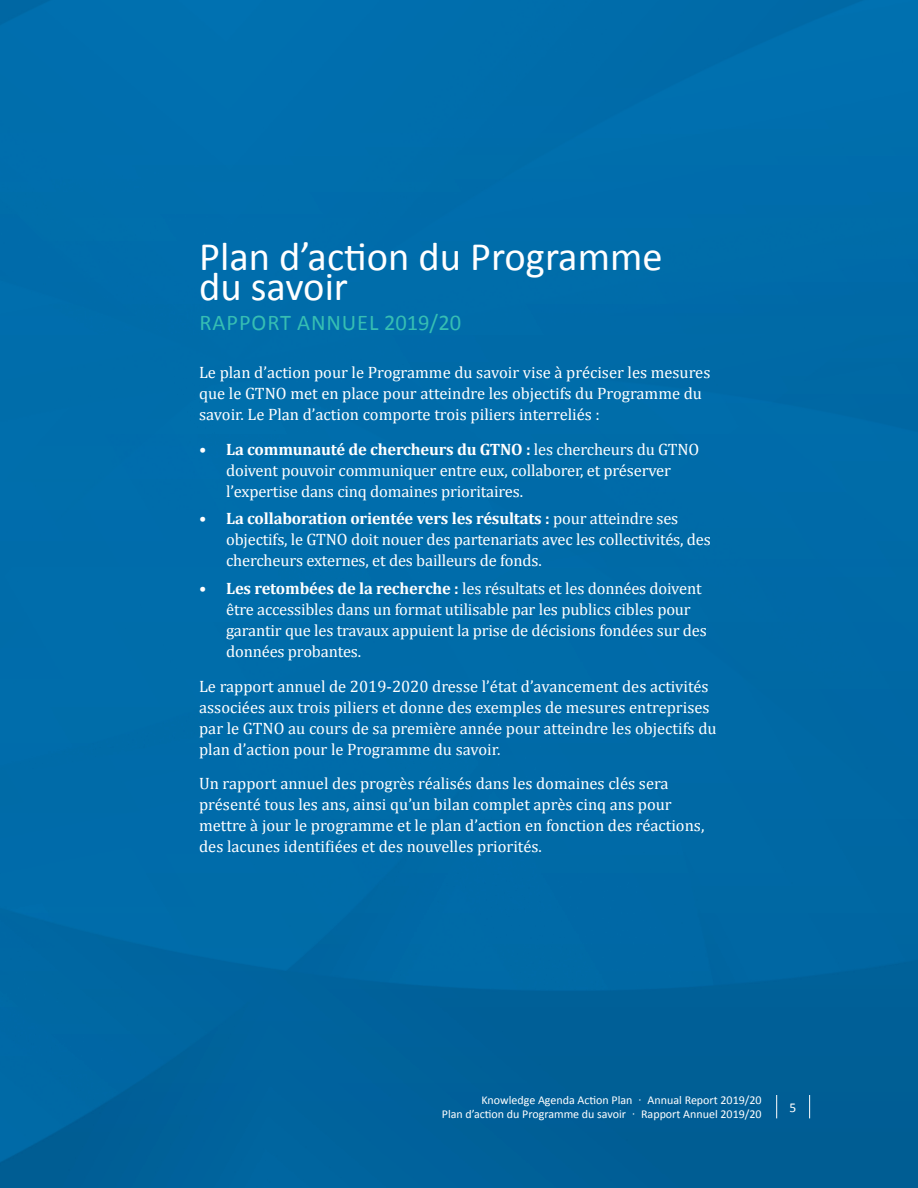
<style>
.page{position:relative;width:918px;height:1188px;background:#fff}
.page>*{position:absolute;margin:0;border:0;box-sizing:border-box;transform-origin:0 0}
.t1{font:40.5px/30px "Calibri";color:#fff}
.t2{font:22.5px "Calibri";letter-spacing:.04em;color:#36beb3}
.t3{font:16.5px/21px "Cambria";color:#fff}
.t4{font:13.5px "Calibri";color:#fff}
.t5{font:12px/14.4px "Calibri";color:#fff;text-align:right}
.s1{font-weight:700}
</style>
<div class="page">
<img style="left:0;top:0;width:918px;height:1188px">
<svg style="left:809px;top:1095px;width:1px;height:23px"></svg>
<svg style="left:776px;top:1095px;width:1px;height:23px"></svg>
<h1 class="t1" style="left:199px;top:242px;width:465px">Plan d’action du Programme du savoir</h1>
<h2 class="t2" style="left:200px;top:308px;width:263px">RAPPORT ANNUEL 2019/20</h2>
<p class="t3" style="left:199px;top:362px;width:513px">Le plan d’action pour le Programme du savoir vise à préciser les mesures que le GTNO met en place pour atteindre les objectifs du Programme du savoir. Le Plan d’action comporte trois piliers interreliés :</p>
<p class="t3" style="left:226px;top:438px;width:475px;text-indent:-27px">• <span class="s1">La communauté de chercheurs du GTNO :</span> les chercheurs du GTNO doivent pouvoir communiquer entre eux, collaborer, et préserver l’expertise dans cinq domaines prioritaires.</p>
<p class="t3" style="left:226px;top:508px;width:486px;text-indent:-27px">• <span class="s1">La collaboration orientée vers les résultats :</span> pour atteindre ses objectifs, le GTNO doit nouer des partenariats avec les collectivités, des chercheurs externes, et des bailleurs de fonds.</p>
<p class="t3" style="left:226px;top:578px;width:482px;text-indent:-27px">• <span class="s1">Les retombées de la recherche :</span> les résultats et les données doivent être accessibles dans un format utilisable par les publics cibles pour garantir que les travaux appuient la prise de décisions fondées sur des données probantes.</p>
<p class="t3" style="left:199px;top:675px;width:519px">Le rapport annuel de 2019-2020 dresse l’état d’avancement des activités associées aux trois piliers et donne des exemples de mesures entreprises par le GTNO au cours de sa première année pour atteindre les objectifs du plan d’action pour le Programme du savoir.</p>
<p class="t3" style="left:199px;top:773px;width:507px">Un rapport annuel des progrès réalisés dans les domaines clés sera présenté tous les ans, ainsi qu’un bilan complet après cinq ans pour mettre à jour le programme et le plan d’action en fonction des réactions, des lacunes identifiées et des nouvelles priorités.</p>
<p class="t5" style="left:442px;top:1093px;width:321px">Knowledge Agenda Action Plan · Annual Report 2019/20<br>Plan d’action du Programme du savoir · Rapport Annuel 2019/20</p>
<p class="t4" style="left:790px;top:1099px;width:8px">5</p>
</div>
